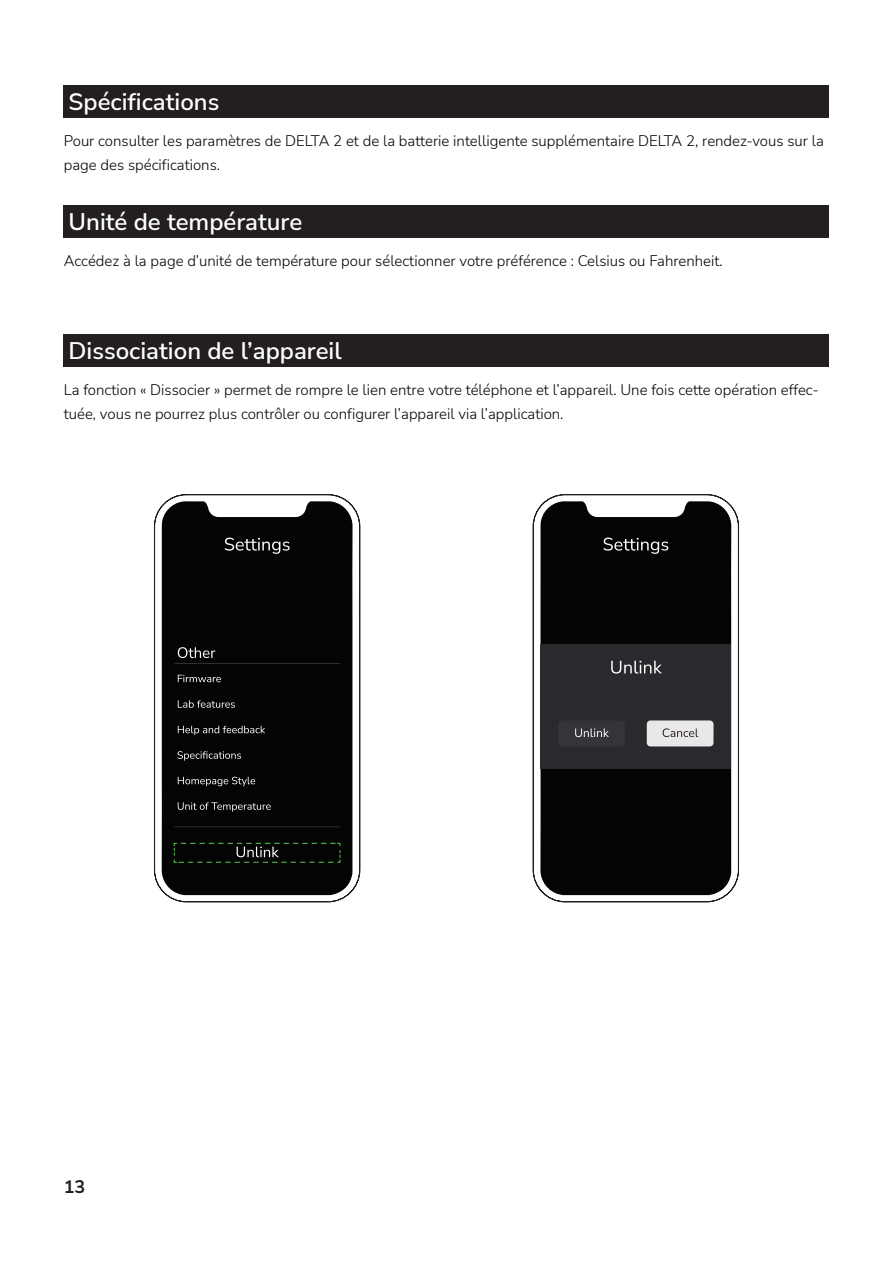
<style>
.page{position:relative;width:893px;height:1263px;background:#fff}
.page>*{position:absolute;margin:0;border:0;box-sizing:border-box;transform-origin:0 0}
.t1{font:600 24px "Nunito Sans";color:#fff}
.t2{font:700 18px "Nunito Sans";color:#231f20}
.t3{font:300 15px/24px "Nunito Sans";color:#000}
</style>
<div class="page">
<div style="left:64px;top:85px;width:765px;height:33px;background:#231f20"></div>
<div style="left:64px;top:206px;width:765px;height:32px;background:#231f20"></div>
<div style="left:64px;top:334px;width:765px;height:33px;background:#231f20"></div>
<svg style="left:154px;top:494px;width:206px;height:408px"></svg>
<div style="left:162px;top:501px;width:191px;height:394px;background:#040404"></div>
<hr style="left:174px;top:663px;width:166px;height:1px;background:#322f31">
<hr style="left:174px;top:826px;width:166px;height:1px;background:#322f31">
<svg style="left:533px;top:494px;width:206px;height:408px"></svg>
<div style="left:540px;top:501px;width:191px;height:394px;background:#040404"></div>
<div style="left:541px;top:644px;width:190px;height:124px;background:#2b292d"></div>
<div style="left:558px;top:720px;width:67px;height:26px;background:#353539;border-radius:5px"></div>
<div style="left:647px;top:720px;width:66px;height:26px;background:#eae7e9;border-radius:4px"></div>
<svg style="left:611px;top:661px;width:51px;height:13px"></svg>
<svg style="left:603px;top:538px;width:65px;height:16px"></svg>
<svg style="left:225px;top:538px;width:65px;height:16px"></svg>
<svg style="left:575px;top:728px;width:34px;height:9px"></svg>
<svg style="left:173px;top:842px;width:168px;height:21px;background:#111811"></svg>
<svg style="left:178px;top:647px;width:37px;height:11px"></svg>
<svg style="left:178px;top:675px;width:43px;height:7px"></svg>
<svg style="left:178px;top:700px;width:57px;height:8px"></svg>
<svg style="left:178px;top:726px;width:87px;height:9px"></svg>
<svg style="left:177px;top:751px;width:64px;height:10px"></svg>
<svg style="left:178px;top:777px;width:77px;height:9px"></svg>
<svg style="left:178px;top:802px;width:93px;height:10px"></svg>
<svg style="left:663px;top:728px;width:35px;height:9px"></svg>
<h1 class="t1" style="left:69px;top:85px;width:152px">Spécifications</h1>
<p class="t3" style="left:64px;top:128px;width:762px">Pour consulter les paramètres de DELTA 2 et de la batterie intelligente supplémentaire DELTA 2, rendez-vous sur la page des spécifications.</p>
<h1 class="t1" style="left:69px;top:205px;width:235px">Unité de température</h1>
<p class="t3" style="left:64px;top:248px;width:661px">Accédez à la page d’unité de température pour sélectionner votre préférence : Celsius ou Fahrenheit.</p>
<h1 class="t1" style="left:69px;top:334px;width:275px">Dissociation de l’appareil</h1>
<p class="t3" style="left:64px;top:377px;width:757px">La fonction « Dissocier » permet de rompre le lien entre votre téléphone et l’appareil. Une fois cette opération effec&shy;tuée, vous ne pourrez plus contrôler ou configurer l’appareil via l’application.</p>
<p class="t2" style="left:64px;top:1174px;width:23px">13</p>
</div>
